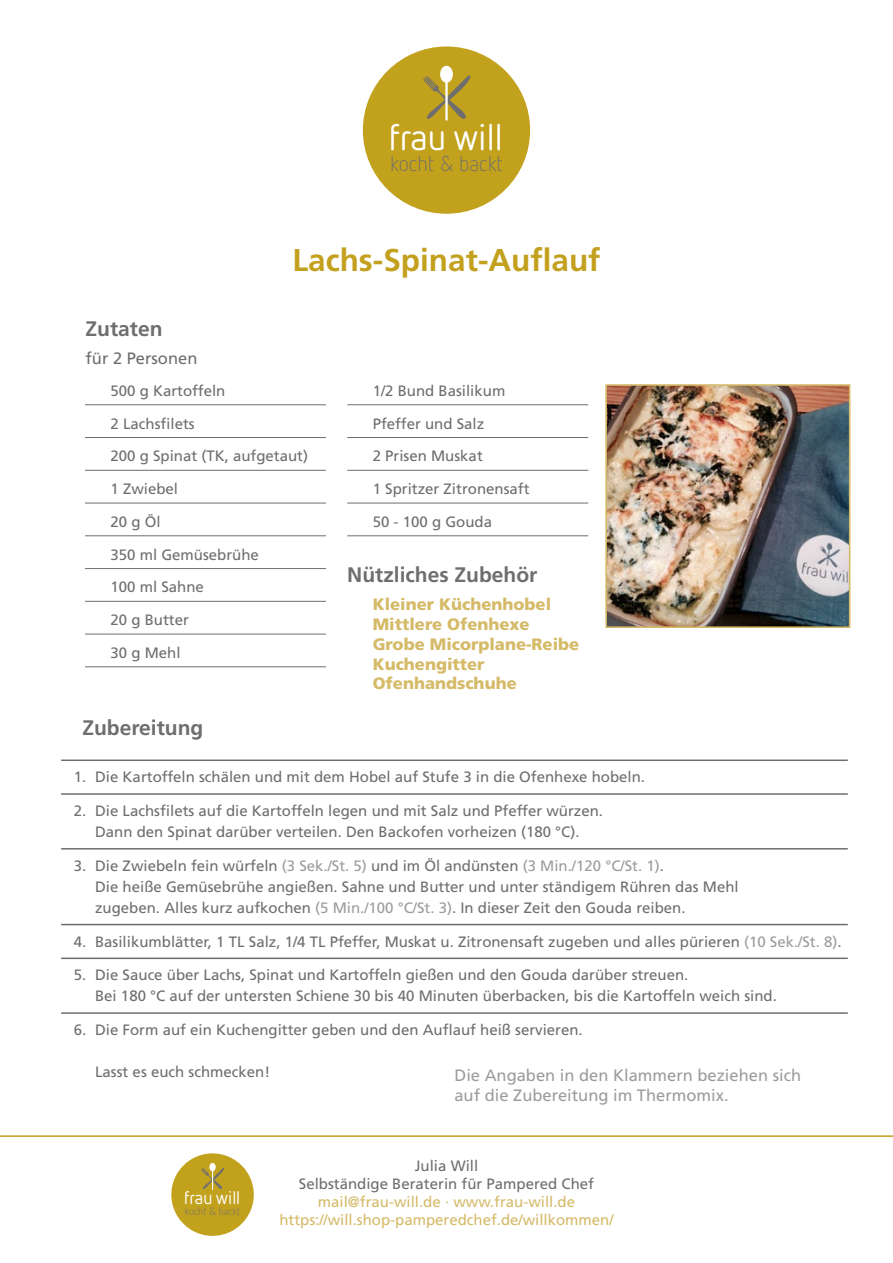
<style>
.page{position:relative;width:893px;height:1263px;background:#fff}
.page>*{position:absolute;margin:0;border:0;box-sizing:border-box;transform-origin:0 0}
.t1{font:36.75px "Netto OT";color:#fff}
.Überschrift_1{font:700 31.5px "Frutiger";color:#c3a01e}
.t2{font:300 21.6px "Netto OT";color:#6e6e6e}
.Überschrift_2{font:700 21px "Frutiger";color:#6e6e6e}
.t3{font:18.15px "Netto OT";color:#fff}
.Fließtext{font:900 16.5px "Frutiger";color:#d5ba68}
.Fließtext-2{font:16.5px/19.8px "Frutiger";color:#9c9c9d}
.Fließtext-3{font:16.5px "Frutiger";color:#6e6e6e}
.Zutaten{font:15px/21px "Frutiger";color:#6e6e6e}
.t4{font:15px "Frutiger";color:#d5ba68}
.t5{font:300 10.65px "Netto OT";color:#6e6e6e}
.s1{color:#9c9c9d}
</style>
<div class="page">
<div style="left:364px;top:48px;width:164px;height:164px;background:#c2a11d;border-radius:50%"></div>
<svg style="left:423px;top:75px;width:48px;height:44px"></svg>
<hr style="left:445px;top:78px;width:3px;height:42px;background:#fff">
<div style="left:442px;top:68px;width:9px;height:13px;background:#fff;border-radius:50%"></div>
<div style="left:440px;top:66px;width:13px;height:17px;border:4px solid #fff;border-radius:50%"></div>
<hr style="left:85px;top:404px;width:241px;height:1px;background:#6e6e6e">
<hr style="left:85px;top:437px;width:241px;height:1px;background:#6e6e6e">
<hr style="left:85px;top:470px;width:241px;height:1px;background:#6e6e6e">
<hr style="left:85px;top:503px;width:241px;height:1px;background:#6e6e6e">
<hr style="left:85px;top:535px;width:241px;height:1px;background:#6e6e6e">
<hr style="left:85px;top:568px;width:241px;height:1px;background:#6e6e6e">
<hr style="left:85px;top:601px;width:241px;height:1px;background:#6e6e6e">
<hr style="left:85px;top:634px;width:241px;height:1px;background:#6e6e6e">
<hr style="left:85px;top:666px;width:241px;height:1px;background:#6e6e6e">
<hr style="left:347px;top:404px;width:241px;height:1px;background:#6e6e6e">
<hr style="left:347px;top:437px;width:241px;height:1px;background:#6e6e6e">
<hr style="left:347px;top:470px;width:241px;height:1px;background:#6e6e6e">
<hr style="left:347px;top:503px;width:241px;height:1px;background:#6e6e6e">
<hr style="left:347px;top:535px;width:241px;height:1px;background:#6e6e6e">
<hr style="left:61px;top:759px;width:787px;height:2px;background:#6e6e6e">
<hr style="left:61px;top:793px;width:787px;height:2px;background:#6e6e6e">
<hr style="left:61px;top:848px;width:787px;height:1px;background:#6e6e6e">
<hr style="left:61px;top:924px;width:787px;height:1px;background:#6e6e6e">
<hr style="left:61px;top:957px;width:787px;height:2px;background:#6e6e6e">
<hr style="left:61px;top:1012px;width:787px;height:2px;background:#6e6e6e">
<hr style="left:0;top:1135px;width:893px;height:2px;background:#c3a01e">
<div style="left:172px;top:1154px;width:81px;height:81px;background:#c2a11d;border-radius:50%"></div>
<div style="left:171px;top:1153px;width:83px;height:83px;border:2px solid #c2a11d;border-radius:50%"></div>
<svg style="left:201px;top:1164px;width:24px;height:26px"></svg>
<div style="left:209px;top:1163px;width:7px;height:8px;border:2px solid #fff;border-radius:50%"></div>
<img style="left:608px;top:387px;width:239px;height:238px">
<div style="left:605px;top:384px;width:245px;height:244px;border:2px solid #d5ba68"></div>
<p class="t1" style="left:389px;top:114px;width:116px">frau will</p>
<p class="t2" style="left:390px;top:151px;width:114px">kocht &amp; backt</p>
<p class="Überschrift_2" style="left:86px;top:316px;width:79px">Zutaten</p>
<p class="Fließtext-3" style="left:86px;top:348px;width:113px">für 2 Personen</p>
<p class="Überschrift_1" style="left:292px;top:242px;width:310px">Lachs-Spinat-Auflauf</p>
<p class="Zutaten" style="left:111px;top:380px;width:116px">500 g Kartoffeln</p>
<p class="Zutaten" style="left:111px;top:413px;width:86px">2 Lachsfilets</p>
<p class="Zutaten" style="left:111px;top:446px;width:199px">200 g Spinat (TK, aufgetaut)</p>
<p class="Zutaten" style="left:111px;top:478px;width:69px">1 Zwiebel</p>
<p class="Zutaten" style="left:111px;top:511px;width:52px">20 g Öl</p>
<p class="Zutaten" style="left:111px;top:544px;width:150px">350 ml Gemüsebrühe</p>
<p class="Zutaten" style="left:111px;top:577px;width:95px">100 ml Sahne</p>
<p class="Zutaten" style="left:111px;top:609px;width:80px">20 g Butter</p>
<p class="Zutaten" style="left:111px;top:642px;width:72px">30 g Mehl</p>
<p class="Überschrift_2" style="left:82px;top:716px;width:122px">Zubereitung</p>
<p class="Zutaten" style="left:373px;top:380px;width:134px">1/2 Bund Basilikum</p>
<p class="Zutaten" style="left:373px;top:413px;width:113px">Pfeffer und Salz</p>
<p class="Zutaten" style="left:373px;top:446px;width:112px">2 Prisen Muskat</p>
<p class="Zutaten" style="left:373px;top:478px;width:158px">1 Spritzer Zitronensaft</p>
<p class="Zutaten" style="left:373px;top:511px;width:121px">50 - 100 g Gouda</p>
<p class="Überschrift_2" style="left:347px;top:562px;width:192px">Nützliches Zubehör</p>
<p class="Fließtext" style="left:373px;top:594px;width:180px">Kleiner Küchenhobel</p>
<p class="Fließtext" style="left:373px;top:614px;width:158px">Mittlere Ofenhexe</p>
<p class="Fließtext" style="left:373px;top:634px;width:208px">Grobe Micorplane-Reibe</p>
<p class="Fließtext" style="left:373px;top:654px;width:113px">Kuchengitter</p>
<p class="Fließtext" style="left:373px;top:674px;width:145px">Ofenhandschuhe</p>
<p class="Zutaten" style="left:74px;top:766px;width:573px">1. Die Kartoffeln schälen und mit dem Hobel auf Stufe 3 in die Ofenhexe hobeln.</p>
<p class="Zutaten" style="left:74px;top:800px;width:531px;text-align:center">2. Die Lachsfilets auf die Kartoffeln legen und mit Salz und Pfeffer würzen.<br>Dann den Spinat darüber verteilen. Den Backofen vorheizen (180 °C).</p>
<p class="Zutaten" style="left:95px;top:855px;width:645px;text-indent:-21px">3. Die Zwiebeln fein würfeln <span class="s1">(3 Sek./St. 5)</span> und im Öl andünsten <span class="s1">(3 Min./120 °C/St. 1)</span>.<br>Die heiße Gemüsebrühe angießen. Sahne und Butter und unter ständigem Rühren das Mehl zugeben. Alles kurz aufkochen <span class="s1">(5 Min./100 °C/St. 3)</span>. In dieser Zeit den Gouda reiben.</p>
<p class="Zutaten" style="left:74px;top:931px;width:769px">4. Basilikumblätter, 1 TL Salz, 1/4 TL Pfeffer, Muskat u. Zitronensaft zugeben und alles pürieren <span class="s1">(10 Sek./St. 8)</span>.</p>
<p class="Zutaten" style="left:95px;top:964px;width:683px;text-indent:-21px">5. Die Sauce über Lachs, Spinat und Kartoffeln gießen und den Gouda darüber streuen.<br>Bei 180 °C auf der untersten Schiene 30 bis 40 Minuten überbacken, bis die Kartoffeln weich sind.</p>
<p class="Zutaten" style="left:74px;top:1019px;width:510px">6. Die Form auf ein Kuchengitter geben und den Auflauf heiß servieren.</p>
<p class="Zutaten" style="left:95px;top:1061px;width:177px">Lasst es euch schmecken!</p>
<p class="Fließtext-2" style="left:454px;top:1065px;width:348px">Die Angaben in den Klammern beziehen sich auf die Zubereitung im Thermomix.</p>
<p class="t3" style="left:184px;top:1187px;width:58px">frau will</p>
<p class="t5" style="left:185px;top:1205px;width:57px">kocht &amp; backt</p>
<p class="Zutaten" style="left:415px;top:1155px;width:65px">Julia Will</p>
<p class="Zutaten" style="left:299px;top:1173px;width:297px">Selbständige Beraterin für Pampered Chef</p>
<p class="t4" style="left:318px;top:1193px;width:259px">mail@frau-will.de · www.frau-will.de</p>
<p class="t4" style="left:279px;top:1211px;width:336px">https://will.shop-pamperedchef.de/willkommen/</p>
</div>
